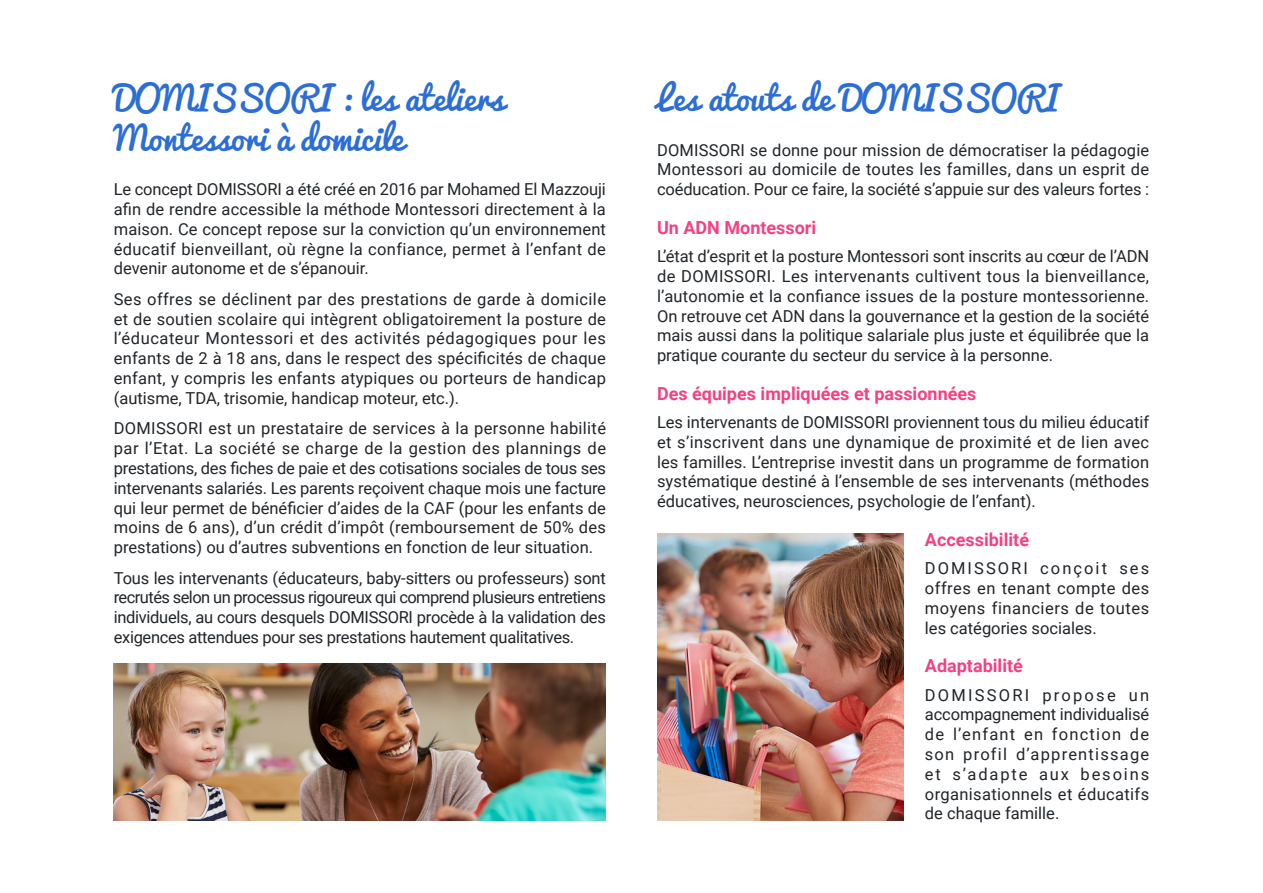
<style>
.page{position:relative;width:1263px;height:893px;background:#fff}
.page>*{position:absolute;margin:0;border:0;box-sizing:border-box;transform-origin:0 0}
.Pages_-_Titre_1{font:33px/39.6px "Pacifico";color:#2c6ed5}
.Pages_-_Titre_2{font:700 18px "Roboto";color:#f24284}
.Pages_-_Paragraphe{font:16.5px/19.8px "Roboto";color:#212529;text-align:justify}
</style>
<div class="page">
<img style="left:657px;top:533px;width:246px;height:288px">
<img style="left:114px;top:663px;width:492px;height:158px">
<p class="Pages_-_Titre_1" style="left:114px;top:80px;width:392px">DOMISSORI : les ateliers<br>Montessori à domicile</p>
<p class="Pages_-_Paragraphe" style="left:114px;top:179px;width:494px">Le concept DOMISSORI a été créé en 2016 par Mohamed El Mazzouji afin de rendre accessible la méthode Montessori directement à la maison. Ce concept repose sur la conviction qu’un environnement éducatif bienveillant, où règne la confiance, permet à l’enfant de devenir autonome et de s’épanouir.</p>
<p class="Pages_-_Paragraphe" style="left:114px;top:288px;width:494px">Ses offres se déclinent par des prestations de garde à domicile et de soutien scolaire qui intègrent obligatoirement la posture de l’éducateur Montessori et des activités pédagogiques pour les enfants de 2 à 18 ans, dans le respect des spécificités de chaque enfant, y compris les enfants atypiques ou porteurs de handicap (autisme, TDA, trisomie, handicap moteur, etc.).</p>
<p class="Pages_-_Paragraphe" style="left:114px;top:418px;width:494px">DOMISSORI est un prestataire de services à la personne habilité par l’Etat. La société se charge de la gestion des plannings de prestations, des fiches de paie et des cotisations sociales de tous ses intervenants salariés. Les parents reçoivent chaque mois une facture qui leur permet de bénéficier d’aides de la CAF (pour les enfants de moins de 6 ans), d’un crédit d’impôt (remboursement de 50% des prestations) ou d’autres subventions en fonction de leur situation.</p>
<p class="Pages_-_Paragraphe" style="left:114px;top:567px;width:494px">Tous les intervenants (éducateurs, baby-sitters ou professeurs) sont recrutés selon un processus rigoureux qui comprend plusieurs entretiens individuels, au cours desquels DOMISSORI procède à la validation des exigences attendues pour ses prestations hautement qualitatives.</p>
<p class="Pages_-_Titre_1" style="left:657px;top:80px;width:403px">Les atouts de DOMISSORI</p>
<p class="Pages_-_Paragraphe" style="left:657px;top:139px;width:494px">DOMISSORI se donne pour mission de démocratiser la pédagogie Montessori au domicile de toutes les familles, dans un esprit de coéducation. Pour ce faire, la société s’appuie sur des valeurs fortes :</p>
<p class="Pages_-_Titre_2" style="left:657px;top:215px;width:161px">Un ADN Montessori</p>
<p class="Pages_-_Paragraphe" style="left:657px;top:246px;width:494px">L’état d’esprit et la posture Montessori sont inscrits au cœur de l’ADN de DOMISSORI. Les intervenants cultivent tous la bienveillance, l’autonomie et la confiance issues de la posture montessorienne.<br>On retrouve cet ADN dans la gouvernance et la gestion de la société mais aussi dans la politique salariale plus juste et équilibrée que la pratique courante du secteur du service à la personne.</p>
<p class="Pages_-_Titre_2" style="left:657px;top:381px;width:321px">Des équipes impliquées et passionnées</p>
<p class="Pages_-_Paragraphe" style="left:657px;top:412px;width:494px">Les intervenants de DOMISSORI proviennent tous du milieu éducatif et s’inscrivent dans une dynamique de proximité et de lien avec les familles. L’entreprise investit dans un programme de formation systématique destiné à l’ensemble de ses intervenants (méthodes éducatives, neurosciences, psychologie de l’enfant).</p>
<p class="Pages_-_Titre_2" style="left:925px;top:527px;width:106px">Accessibilité</p>
<p class="Pages_-_Paragraphe" style="left:925px;top:558px;width:226px">DOMISSORI conçoit ses offres en tenant compte des moyens financiers de toutes les catégories sociales.</p>
<p class="Pages_-_Titre_2" style="left:925px;top:653px;width:100px">Adaptabilité</p>
<p class="Pages_-_Paragraphe" style="left:925px;top:684px;width:226px">DOMISSORI propose un accompagnement individualisé de l’enfant en fonction de son profil d’apprentissage et s’adapte aux besoins organisationnels et éducatifs de chaque famille.</p>
</div>
